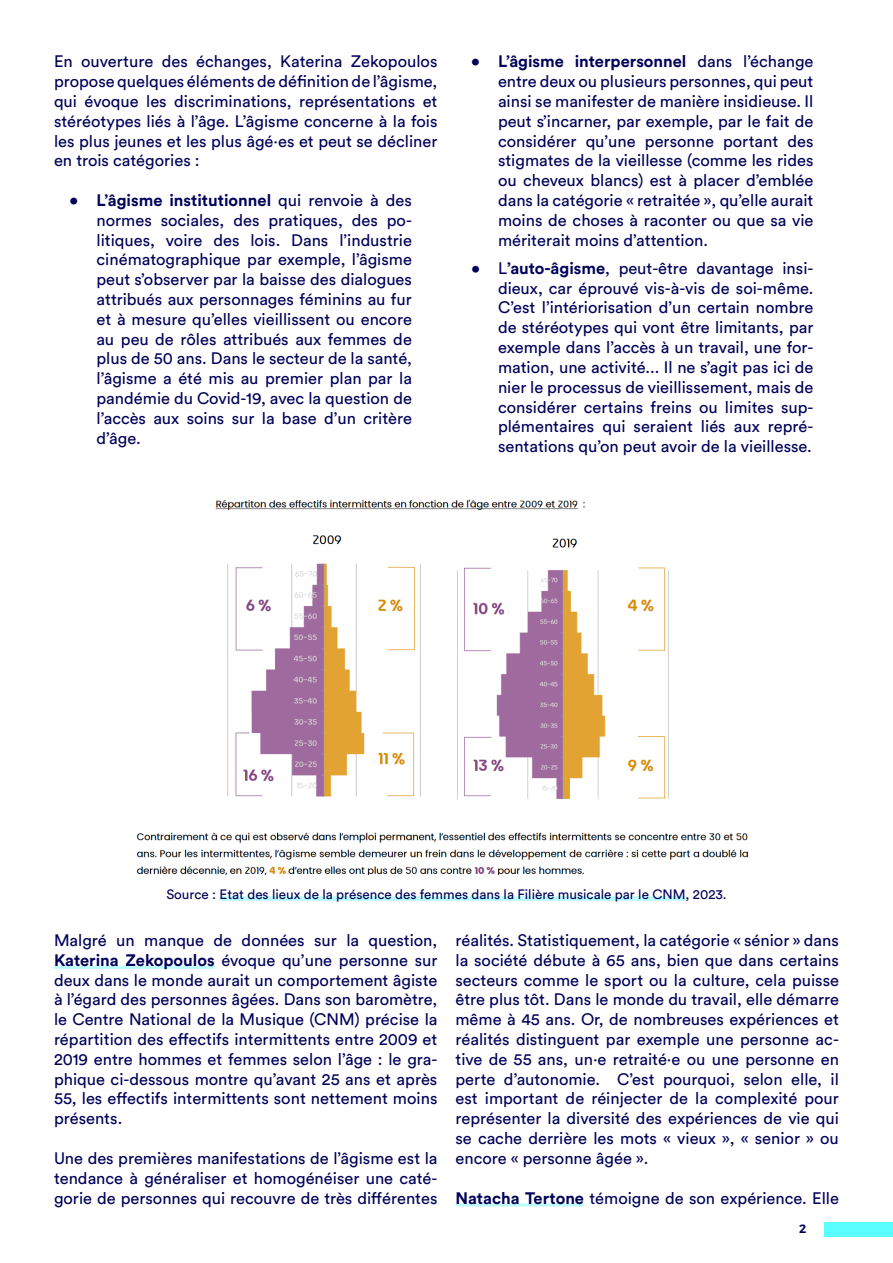
<style>
.page{position:relative;width:893px;height:1263px;background:#fff}
.page>*{position:absolute;margin:0;border:0;box-sizing:border-box;transform-origin:0 0}
.t1{font:16.5px/19.8px "Circular Std";color:#000059;text-align:justify}
.t2{font:13.5px "Circular Std";color:#000059}
.t3{font:600 12.15px "Montserrat";color:#000059}
.s1{font-weight:700}
</style>
<div class="page">
<div style="left:825px;top:1222px;width:68px;height:14px;background:#59ffff"></div>
<img style="left:215px;top:499px;width:454px;height:301px">
<div style="left:220px;top:896px;width:466px;height:5px;background:#bcfefe"></div>
<hr style="left:54px;top:966px;width:161px;height:3px;background:#bcfefe">
<hr style="left:455px;top:1203px;width:129px;height:3px;background:#bcfefe">
<img style="left:137px;top:832px;width:612px;height:42px">
<p class="t1" style="left:54px;top:51px;width:385px">En ouverture des échanges, Katerina Zekopoulos propose quelques éléments de définition de l’âgisme, qui évoque les discriminations, représentations et stéréotypes liés à l’âge. L’âgisme concerne à la fois les plus jeunes et les plus âgé·es et peut se décliner en trois catégories :</p>
<p class="t1" style="left:97px;top:190px;width:317px;text-indent:-27px"><span class="s1">• L’âgisme institutionnel</span> qui renvoie à des normes sociales, des pratiques, des po&shy;litiques, voire des lois. Dans l’industrie cinématographique par exemple, l’âgisme peut s’observer par la baisse des dialogues attribués aux personnages féminins au fur et à mesure qu’elles vieillissent ou encore au peu de rôles attribués aux femmes de plus de 50 ans. Dans le secteur de la santé, l’âgisme a été mis au premier plan par la pandémie du Covid-19, avec la question de l’accès aux soins sur la base d’un critère d’âge.</p>
<p class="t1" style="left:498px;top:51px;width:317px;text-indent:-27px"><span class="s1">• L’âgisme interpersonnel</span> dans l’échange entre deux ou plusieurs personnes, qui peut ainsi se manifester de manière insidieuse. Il peut s’incarner, par exemple, par le fait de considérer qu’une personne portant des stigmates de la vieillesse (comme les rides ou cheveux blancs) est à placer d’emblée dans la catégorie « retraitée », qu’elle aurait moins de choses à raconter ou que sa vie mériterait moins d’attention.</p>
<p class="t1" style="left:498px;top:258px;width:317px;text-indent:-27px">• L<span class="s1">’auto-âgisme</span>, peut-être davantage insi&shy;dieux, car éprouvé vis-à-vis de soi-même.<br>C’est l’intériorisation d’un certain nombre de stéréotypes qui vont être limitants, par exemple dans l’accès à un travail, une for&shy;mation, une activité... Il ne s’agit pas ici de nier le processus de vieillissement, mais de considérer certains freins ou limites sup&shy;plémentaires qui seraient liés aux repré&shy;sentations qu’on peut avoir de la vieillesse.</p>
<p class="t2" style="left:166px;top:886px;width:562px">Source : Etat des lieux de la présence des femmes dans la Filière musicale par le CNM, 2023.</p>
<p class="t1" style="left:54px;top:930px;width:385px">Malgré un manque de données sur la question, <span class="s1">Katerina Zekopoulos</span> évoque qu’une personne sur deux dans le monde aurait un comportement âgiste à l’égard des personnes âgées. Dans son baromètre, le Centre National de la Musique (CNM) précise la répartition des effectifs intermittents entre 2009 et 2019 entre hommes et femmes selon l’âge : le gra&shy;phique ci-dessous montre qu’avant 25 ans et après 55, les effectifs intermittents sont nettement moins présents.</p>
<p class="t1" style="left:54px;top:1148px;width:385px">Une des premières manifestations de l’âgisme est la tendance à généraliser et homogénéiser une caté&shy;gorie de personnes qui recouvre de très différentes</p>
<p class="t1" style="left:455px;top:930px;width:385px">réalités. Statistiquement, la catégorie « sénior » dans la société débute à 65 ans, bien que dans certains secteurs comme le sport ou la culture, cela puisse être plus tôt. Dans le monde du travail, elle démarre même à 45 ans. Or, de nombreuses expériences et réalités distinguent par exemple une personne ac&shy;tive de 55 ans, un·e retraité·e ou une personne en perte d’autonomie. C’est pourquoi, selon elle, il est important de réinjecter de la complexité pour représenter la diversité des expériences de vie qui se cache derrière les mots « vieux », « senior » ou encore « personne âgée ».</p>
<p class="t1" style="left:455px;top:1187px;width:385px"><span class="s1">Natacha Tertone</span> témoigne de son expérience. Elle</p>
<p class="t3" style="left:799px;top:1219px;width:9px">2</p>
</div>
